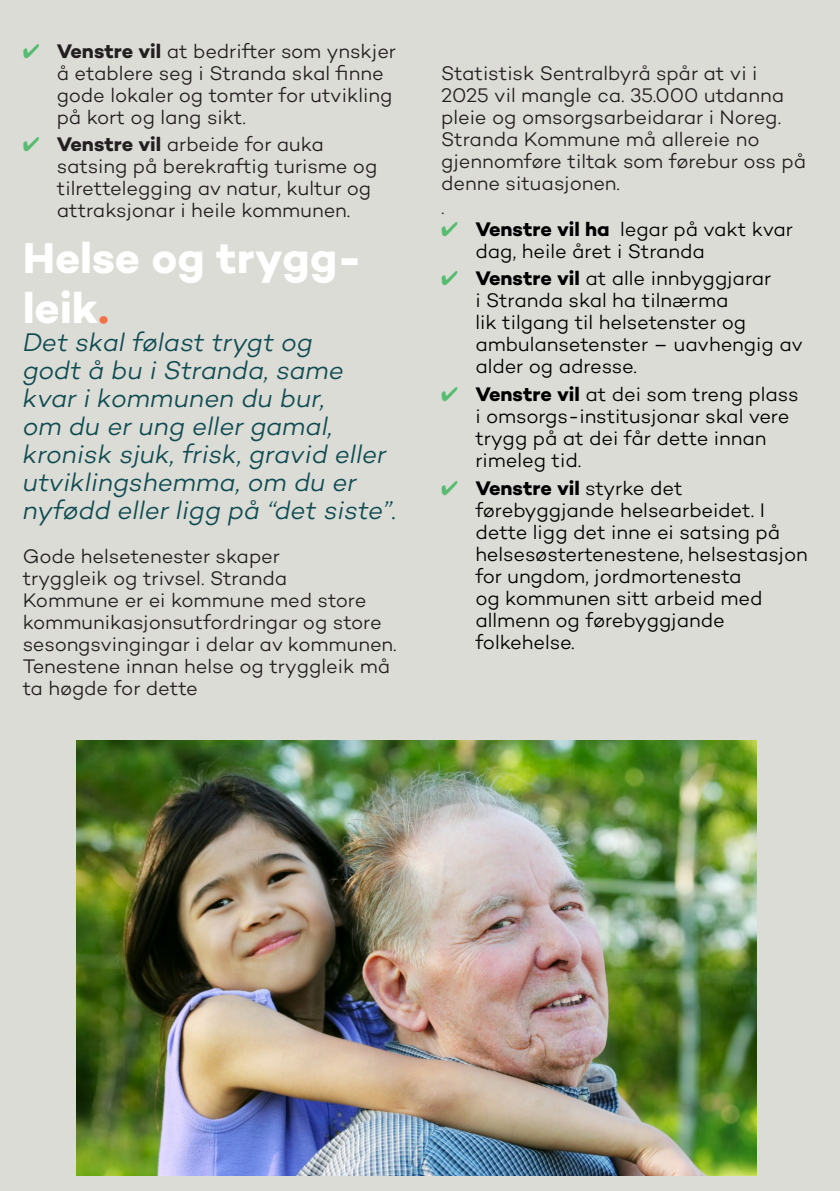
<style>
.page{position:relative;width:840px;height:1191px;background:#fff}
.page>*{position:absolute;margin:0;border:0;box-sizing:border-box;transform-origin:0 0}
.Overskrift_liten{font:700 44px/50px "Campton";color:#fff}
.Ingress_G{font:italic 300 26px/28px "Campton";color:#0f4c53}
.Brodtekst{font:300 20px/22px "Campton";letter-spacing:-.005em;color:#231f20}
.t1{font:300 20px/22px "Campton";letter-spacing:-.005em;color:#000}
.Brodtekst-2{font:300 20px "Campton";color:#3e3e3f}
.s1{color:#57bc71}
.s2{font-weight:700}
.s3{color:#f37147}
</style>
<div class="page">
<div style="left:0;top:0;width:839px;height:1191px;background:#dcdcd6"></div>
<img style="left:77px;top:740px;width:678px;height:435px">
<p class="Brodtekst" style="left:57px;top:39px;width:340px;text-indent:-34px"><span class="s1">✔</span> <span class="s2">Venstre vil</span> at bedrifter som ynskjer å etablere seg i Stranda skal finne gode lokaler og tomter for utvikling på kort og lang sikt.</p>
<p class="Brodtekst" style="left:57px;top:133px;width:322px;text-indent:-34px"><span class="s1">✔</span> <span class="s2">Venstre vil</span> arbeide for auka satsing på berekraftig turisme og tilrettelegging av natur, kultur og attraksjonar i heile kommunen.</p>
<p class="Overskrift_liten" style="left:23px;top:232px;width:340px">Helse og trygg&shy;leik<span class="s3">.</span></p>
<p class="Ingress_G" style="left:23px;top:328px;width:375px">Det skal følast trygt og<br>godt å bu i Stranda, same kvar i kommunen du bur,<br>om du er ung eller gamal, kronisk sjuk, frisk, gravid eller utviklingshemma, om du er nyfødd eller ligg på “det siste”.</p>
<p class="Brodtekst" style="left:23px;top:545px;width:375px">Gode helsetenester skaper<br>tryggleik og trivsel. Stranda<br>Kommune er ei kommune med store kommunikasjonsutfordringar og store sesongsvingingar i delar av kommunen.<br>Tenestene innan helse og tryggleik må ta høgde for dette</p>
<p class="Brodtekst" style="left:441px;top:61px;width:366px">Statistisk Sentralbyrå spår at vi i<br>2025 vil mangle ca. 35.000 utdanna pleie og omsorgsarbeidarar i Noreg.<br>Stranda Kommune må allereie no gjennomføre tiltak som førebur oss på denne situasjonen.</p>
<p class="Brodtekst-2" style="left:441px;top:194px;width:5px">.</p>
<p class="t1" style="left:475px;top:217px;width:319px;text-indent:-34px"><span class="s1">✔</span> <span class="s2">Venstre vil ha</span> legar på vakt kvar dag, heile året i Stranda</p>
<p class="t1" style="left:475px;top:267px;width:329px;text-indent:-34px"><span class="s1">✔</span> <span class="s2">Venstre vil</span> at alle innbyggjarar<br>i Stranda skal ha tilnærma<br>lik tilgang til helsetenster og ambulansetenster – uavhengig av alder og adresse.</p>
<p class="t1" style="left:475px;top:383px;width:324px;text-indent:-34px"><span class="s1">✔</span> <span class="s2">Venstre vil</span> at dei som treng plass i omsorgs-institusjonar skal vere trygg på at dei får dette innan rimeleg tid.</p>
<p class="t1" style="left:475px;top:476px;width:334px;text-indent:-34px"><span class="s1">✔</span> <span class="s2">Venstre vil</span> styrke det førebyggjande helsearbeidet. I dette ligg det inne ei satsing på helsesøstertenestene, helsestasjon for ungdom, jordmortenesta<br>og kommunen sitt arbeid med allmenn og førebyggjande folkehelse.</p>
</div>
